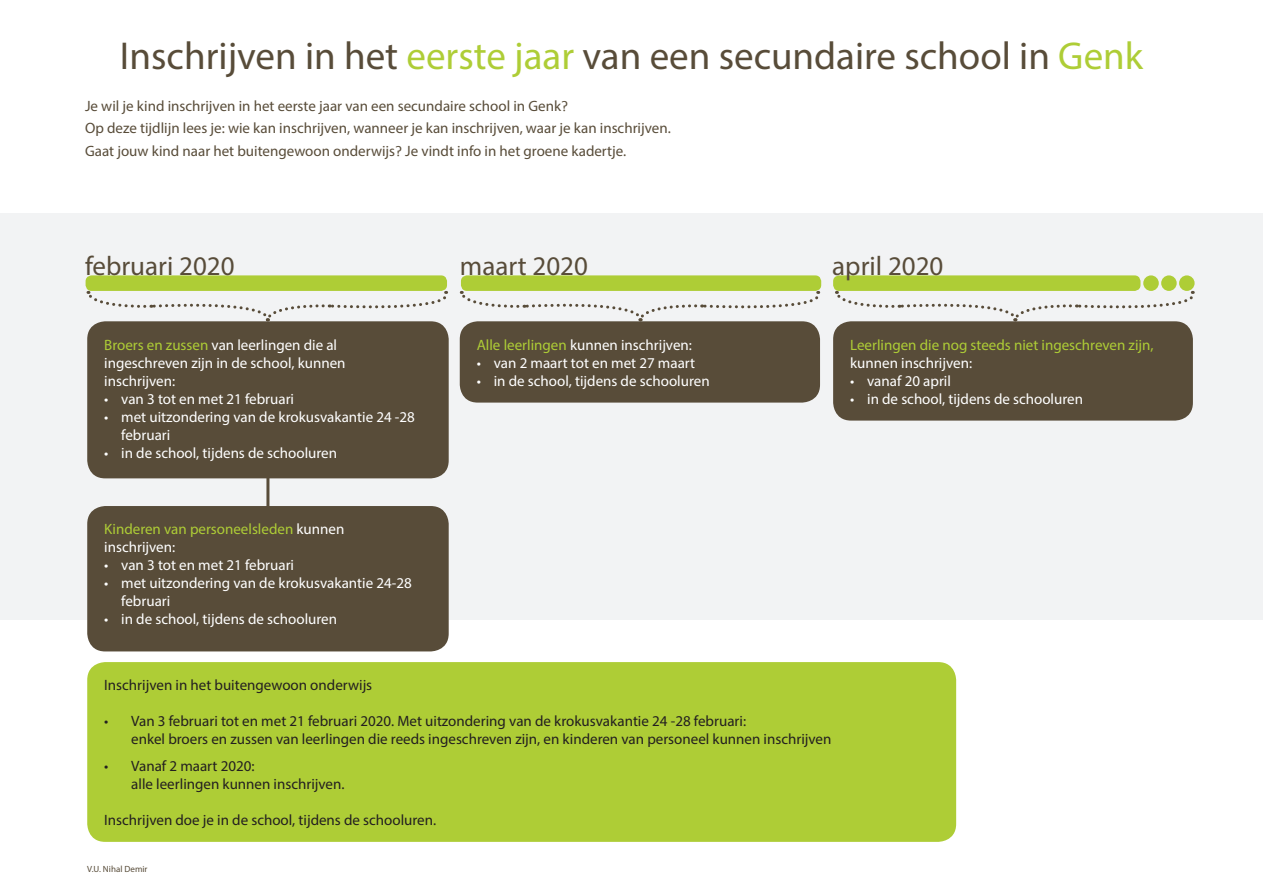
<style>
.page{position:relative;width:1263px;height:893px;background:#fff}
.page>*{position:absolute;margin:0;border:0;box-sizing:border-box;transform-origin:0 0}
.t1{font:39px "Myriad Pro";color:#584c39}
.t2{font:27px "Myriad Pro";color:#584c39}
.t3{font:15px/18px "Myriad Pro";color:#fff}
.t4{font:15px/18px "Myriad Pro";color:#231f20}
.t5{font:15px/22.5px "Myriad Pro";color:#584c39}
.t6{font:15px/18px "Myriad Pro";color:#aecd36}
.t7{font:9px "Myriad Pro";color:#584c39}
.s1{color:#aecd36}
.s2{font-family:"Calibri"}
.s3{color:#fff}
</style>
<div class="page">
<div style="left:0;top:213px;width:1263px;height:407px;background:#f2f3f4"></div>
<div style="left:461px;top:275px;width:360px;height:16px;background:#aecd36;border-radius:6px"></div>
<svg style="left:459px;top:291px;width:362px;height:30px"></svg>
<div style="left:460px;top:321px;width:360px;height:82px;background:#584c39;border-radius:18px"></div>
<div style="left:86px;top:275px;width:361px;height:16px;background:#aecd36;border-radius:6px"></div>
<svg style="left:86px;top:291px;width:362px;height:30px"></svg>
<div style="left:87px;top:321px;width:362px;height:157px;background:#584c39;border-radius:18px"></div>
<div style="left:87px;top:506px;width:362px;height:145px;background:#584c39;border-radius:18px"></div>
<hr style="left:266px;top:468px;width:3px;height:43px;background:#584c39">
<div style="left:833px;top:275px;width:307px;height:16px;background:#aecd36;border-radius:6px"></div>
<svg style="left:835px;top:291px;width:360px;height:30px"></svg>
<div style="left:833px;top:321px;width:360px;height:100px;background:#584c39;border-radius:18px"></div>
<div style="left:1179px;top:275px;width:15px;height:16px;background:#aecd36;border-radius:50%"></div>
<div style="left:1161px;top:275px;width:16px;height:16px;background:#aecd36;border-radius:50%"></div>
<div style="left:1143px;top:275px;width:16px;height:16px;background:#aecd36;border-radius:50%"></div>
<div style="left:87px;top:662px;width:869px;height:180px;background:#aecd36;border-radius:18px"></div>
<h1 class="t1" style="left:120px;top:32px;width:1025px">Inschrijven in het <span class="s1">eerste jaar</span> van een secundaire school in <span class="s1">Genk</span></h1>
<p class="t5" style="left:85px;top:94px;width:587px">Je wil je kind inschrijven in het eerste jaar van een secundaire school in Genk<span class="s2">?<br></span>Op deze tijdlijn lees je: wie kan inschrijven, wanneer je kan inschrijven, waar je kan inschrijven.<br>Gaat jouw kind naar het buitengewoon onderwijs<span class="s2">?</span> Je vindt info in het groene kadertje.</p>
<h2 class="t2" style="left:85px;top:250px;width:151px">februari 2020</h2>
<p class="t3" style="left:104px;top:335px;width:243px"><span class="s1">Broers en zussen</span> van leerlingen die al ingeschreven zijn in de school, kunnen inschrijven:</p>
<p class="t3" style="left:104px;top:389px;width:191px">• van 3 tot en met 21 februari</p>
<p class="t3" style="left:121px;top:407px;width:295px;text-indent:-17px">• met uitzondering van de krokusvakantie 24 -28 februari</p>
<p class="t3" style="left:104px;top:443px;width:234px">• in de school, tijdens de schooluren</p>
<p class="t6" style="left:104px;top:520px;width:242px">Kinderen van personeelsleden <span class="s3">kunnen inschrijven:</span></p>
<p class="t3" style="left:104px;top:556px;width:191px">• van 3 tot en met 21 februari</p>
<p class="t3" style="left:121px;top:574px;width:292px;text-indent:-17px">• met uitzondering van de krokusvakantie 24-28 februari</p>
<p class="t3" style="left:104px;top:610px;width:234px">• in de school, tijdens de schooluren</p>
<h2 class="t2" style="left:460px;top:250px;width:130px">maart 2020</h2>
<p class="t3" style="left:477px;top:335px;width:217px"><span class="s1">Alle leerlingen</span> kunnen inschrijven:</p>
<p class="t3" style="left:477px;top:353px;width:220px">• van 2 maart tot en met 27 maart</p>
<p class="t3" style="left:477px;top:371px;width:234px">• in de school, tijdens de schooluren</p>
<h2 class="t2" style="left:832px;top:250px;width:113px">april 2020</h2>
<p class="t6" style="left:850px;top:335px;width:305px">Leerlingen die nog steeds niet ingeschreven zijn,</p>
<p class="t3" style="left:850px;top:353px;width:123px">kunnen inschrijven:</p>
<p class="t3" style="left:850px;top:371px;width:102px">• vanaf 20 april</p>
<p class="t3" style="left:850px;top:389px;width:234px">• in de school, tijdens de schooluren</p>
<p class="t4" style="left:104px;top:676px;width:269px">Inschrijven in het buitengewoon onderwijs</p>
<p class="t4" style="left:131px;top:712px;width:702px;text-indent:-27px">• Van 3 februari tot en met 21 februari 2020. Met uitzondering van de krokusvakantie 24 -28 februari:<br>enkel broers en zussen van leerlingen die reeds ingeschreven zijn, en kinderen van personeel kunnen inschrijven</p>
<p class="t4" style="left:131px;top:757px;width:215px;text-indent:-27px">• Vanaf 2 maart 2020:<br>alle leerlingen kunnen inschrijven.</p>
<p class="t4" style="left:104px;top:811px;width:333px">Inschrijven doe je in de school, tijdens de schooluren.</p>
<p class="t7" style="left:87px;top:863px;width:62px">V.U. Nihal Demir</p>
</div>
